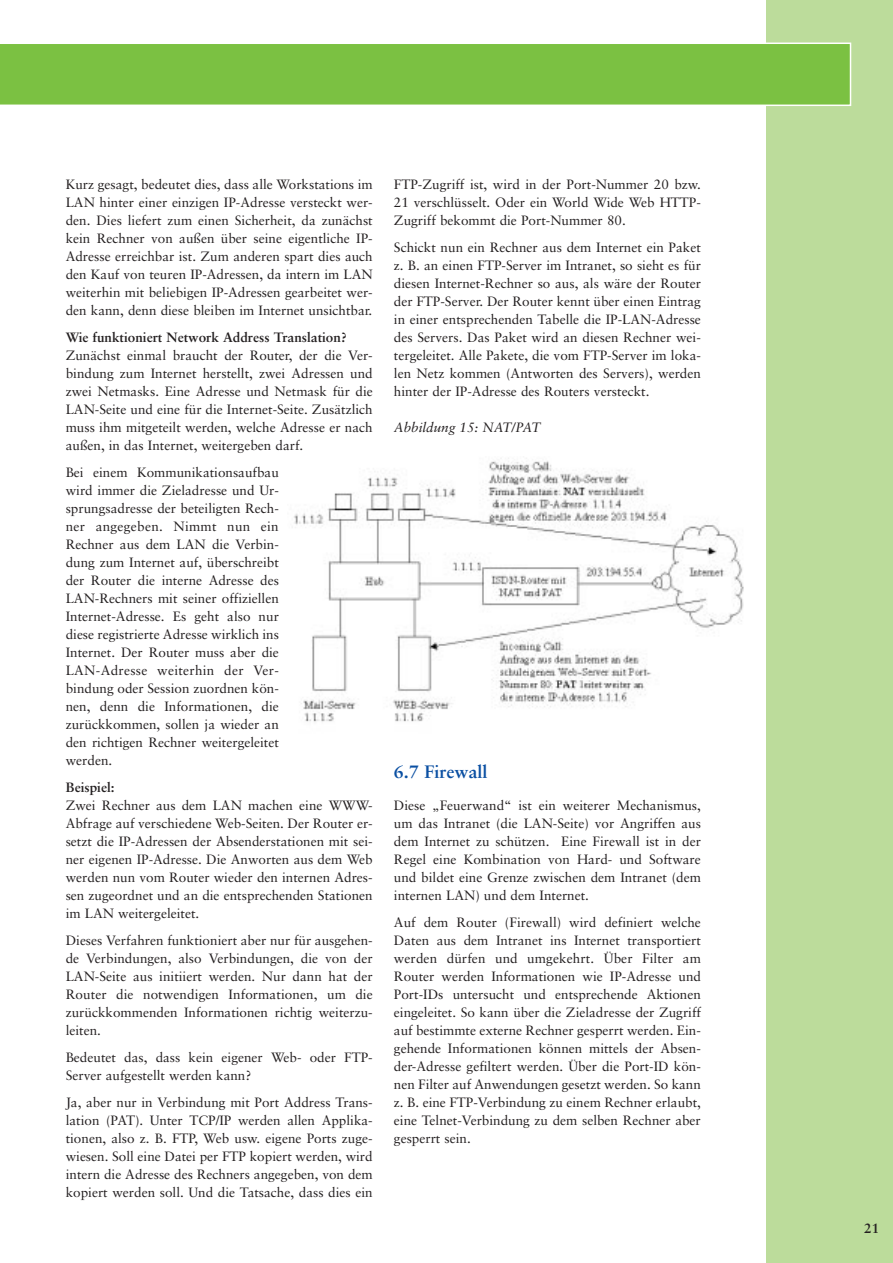
<style>
.page{position:relative;width:893px;height:1263px;background:#fff}
.page>*{position:absolute;margin:0;border:0;box-sizing:border-box;transform-origin:0 0}
.t1{font:700 18px "Sabon";color:#0a4fa2}
.t2{font:13.5px/18px "Sabon";color:#231f20;text-align:justify}
.t3{font:700 13.5px "Sabon";color:#231f20}
.t4{font:italic 13.5px "Sabon";color:#231f20}
</style>
<div class="page">
<div style="left:766px;top:0;width:126px;height:1263px;background:#bcdc9b"></div>
<div style="left:0;top:43px;width:851px;height:63px;background:#7bc142"></div>
<img style="left:294px;top:458px;width:450px;height:264px">
<p class="t2" style="left:66px;top:176px;width:308px">Kurz gesagt, bedeutet dies, dass alle Workstations im LAN hinter einer einzigen IP-Adresse versteckt wer&shy;den. Dies liefert zum einen Sicherheit, da zunächst kein Rechner von außen über seine eigentliche IP-Adresse erreichbar ist. Zum anderen spart dies auch den Kauf von teuren IP-Adressen, da intern im LAN weiterhin mit beliebigen IP-Adressen gearbeitet wer&shy;den kann, denn diese bleiben im Internet unsichtbar.</p>
<p class="t3" style="left:66px;top:332px;width:283px">Wie funktioniert Network Address Translation?</p>
<p class="t2" style="left:66px;top:347px;width:308px">Zunächst einmal braucht der Router, der die Ver&shy;bindung zum Internet herstellt, zwei Adressen und zwei Netmasks. Eine Adresse und Netmask für die LAN-Seite und eine für die Internet-Seite. Zusätzlich muss ihm mitgeteilt werden, welche Adresse er nach außen, in das Internet, weitergeben darf.</p>
<p class="t2" style="left:66px;top:464px;width:215px">Bei einem Kommunikationsaufbau wird immer die Zieladresse und Ur&shy;sprungsadresse der beteiligten Rech&shy;ner angegeben. Nimmt nun ein Rechner aus dem LAN die Verbin&shy;dung zum Internet auf, überschreibt der Router die interne Adresse des LAN-Rechners mit seiner offiziellen Internet-Adresse. Es geht also nur diese registrierte Adresse wirklich ins Internet. Der Router muss aber die LAN-Adresse weiterhin der Ver&shy;bindung oder Session zuordnen kön&shy;nen, denn die Informationen, die zurückkommen, sollen ja wieder an den richtigen Rechner weitergeleitet werden.</p>
<p class="t3" style="left:66px;top:782px;width:50px">Beispiel:</p>
<p class="t2" style="left:66px;top:797px;width:308px">Zwei Rechner aus dem LAN machen eine WWW-Abfrage auf verschiedene Web-Seiten. Der Router er&shy;setzt die IP-Adressen der Absenderstationen mit sei&shy;ner eigenen IP-Adresse. Die Anworten aus dem Web werden nun vom Router wieder den internen Adres&shy;sen zugeordnet und an die entsprechenden Stationen im LAN weitergeleitet.</p>
<p class="t2" style="left:66px;top:932px;width:308px">Dieses Verfahren funktioniert aber nur für ausgehen&shy;de Verbindungen, also Verbindungen, die von der LAN-Seite aus initiiert werden. Nur dann hat der Router die notwendigen Informationen, um die zurückkommenden Informationen richtig weiterzu&shy;leiten.</p>
<p class="t2" style="left:66px;top:1049px;width:308px">Bedeutet das, dass kein eigener Web- oder FTP-<br>Server aufgestellt werden kann?</p>
<p class="t2" style="left:66px;top:1094px;width:308px">Ja, aber nur in Verbindung mit Port Address Trans&shy;lation (PAT). Unter TCP/IP werden allen Applika&shy;tionen, also z. B. FTP, Web usw. eigene Ports zuge&shy;wiesen. Soll eine Datei per FTP kopiert werden, wird intern die Adresse des Rechners angegeben, von dem kopiert werden soll. Und die Tatsache, dass dies ein</p>
<p class="t2" style="left:394px;top:176px;width:308px">FTP-Zugriff ist, wird in der Port-Nummer 20 bzw.<br>21 verschlüsselt. Oder ein World Wide Web HTTP-Zugriff bekommt die Port-Nummer 80.</p>
<p class="t2" style="left:394px;top:239px;width:308px">Schickt nun ein Rechner aus dem Internet ein Paket z. B. an einen FTP-Server im Intranet, so sieht es für diesen Internet-Rechner so aus, als wäre der Router der FTP-Server. Der Router kennt über einen Eintrag in einer entsprechenden Tabelle die IP-LAN-Adresse des Servers. Das Paket wird an diesen Rechner wei&shy;tergeleitet. Alle Pakete, die vom FTP-Server im loka&shy;len Netz kommen (Antworten des Servers), werden hinter der IP-Adresse des Routers versteckt.</p>
<p class="t4" style="left:394px;top:422px;width:148px">Abbildung 15: NAT/PAT</p>
<h1 class="t1" style="left:394px;top:764px;width:95px">6.7 Firewall</h1>
<p class="t2" style="left:394px;top:797px;width:308px">Diese „Feuerwand“ ist ein weiterer Mechanismus, um das Intranet (die LAN-Seite) vor Angriffen aus dem Internet zu schützen. Eine Firewall ist in der Regel eine Kombination von Hard- und Software und bildet eine Grenze zwischen dem Intranet (dem internen LAN) und dem Internet.</p>
<p class="t2" style="left:394px;top:914px;width:308px">Auf dem Router (Firewall) wird definiert welche Daten aus dem Intranet ins Internet transportiert werden dürfen und umgekehrt. Über Filter am Router werden Informationen wie IP-Adresse und Port-IDs untersucht und entsprechende Aktionen eingeleitet. So kann über die Zieladresse der Zugriff auf bestimmte externe Rechner gesperrt werden. Ein&shy;gehende Informationen können mittels der Absen&shy;der-Adresse gefiltert werden. Über die Port-ID kön&shy;nen Filter auf Anwendungen gesetzt werden. So kann z. B. eine FTP-Verbindung zu einem Rechner erlaubt, eine Telnet-Verbindung zu dem selben Rechner aber gesperrt sein.</p>
<p class="t3" style="left:864px;top:1223px;width:17px">21</p>
</div>
